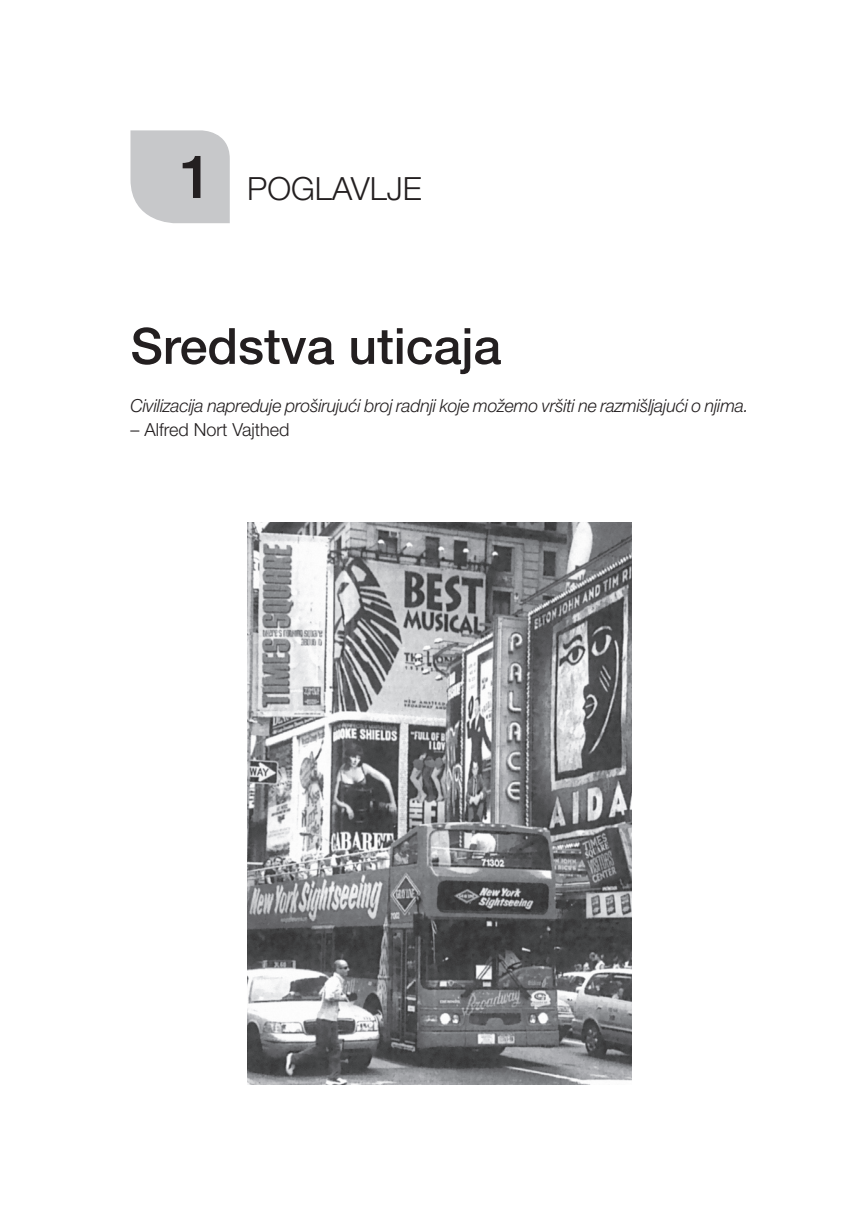
<style>
.page{position:relative;width:851px;height:1219px;background:#fff}
.page>*{position:absolute;margin:0;border:0;box-sizing:border-box;transform-origin:0 0}
.t1{font:500 50px "Helvetica Neue LT Pro";color:#231f20}
.t2{font:300 32px "Helvetica Neue LT Pro";color:#231f20}
.t3{font:italic 300 18px "Helvetica Neue LT Pro";letter-spacing:-.01em;color:#231f20}
.t4{font:300 18px "Helvetica Neue LT Pro";color:#231f20}
.s1{font-weight:500;font-size:60px}
</style>
<div class="page">
<img style="left:248px;top:522px;width:383px;height:562px">
<svg style="left:130px;top:130px;width:100px;height:93px;background:#cbcbcd"></svg>
<h2 class="t2" style="left:179px;top:169px;width:244px"><span class="s1">1</span> POGLAVLJE</h2>
<h1 class="t1" style="left:130px;top:316px;width:372px">Sredstva uticaja</h1>
<p class="t3" style="left:130px;top:395px;width:619px">Civilizacija napreduje proširujući broj radnji koje možemo vršiti ne razmišljajući o njima.</p>
<p class="t4" style="left:130px;top:418px;width:161px">– Alfred Nort Vajthed</p>
</div>
